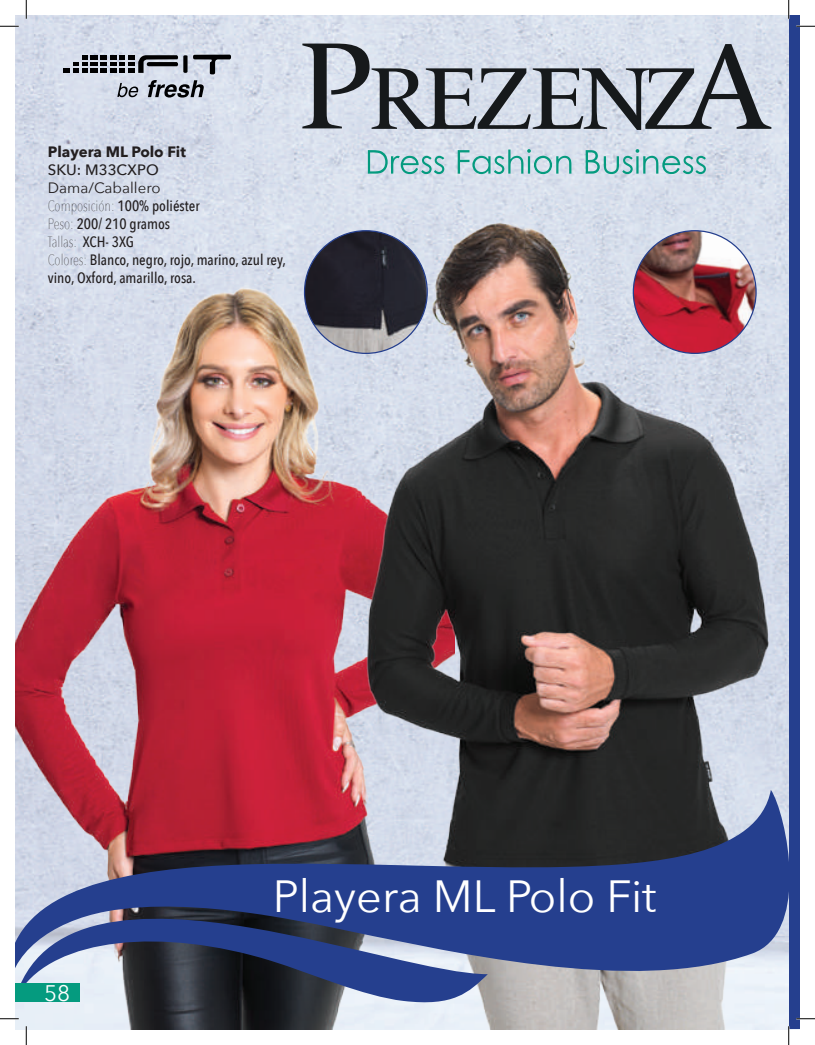
<style>
.page{position:relative;width:815px;height:1045px;background:#fff}
.page>*{position:absolute;margin:0;border:0;box-sizing:border-box;transform-origin:0 0}
.t1{font:45px "Avenir Next";color:#fff}
.t2{font:22.5px "Avenir Next";color:#fff}
.t3{font:500 15px/18px "Avenir Next Condensed";color:#231f20}
.t4{font:700 15px "Avenir Next";color:#231f20}
.t5{font:15px "Avenir Next";color:#231f20}
.t6{font:500 15px "Avenir Next";color:#231f20}
.s1{font-weight:200}
</style>
<div class="page">
<img style="left:16px;top:16px;width:772px;height:1013px">
<img style="left:16px;top:241px;width:331px;height:788px">
<img style="left:347px;top:181px;width:424px;height:848px">
<img style="left:633px;top:231px;width:122px;height:122px;border-radius:61px">
<img style="left:304px;top:231px;width:123px;height:122px;border-radius:61px">
<svg style="left:302px;top:44px;width:469px;height:86px;background:#a3aab4"></svg>
<svg style="left:368px;top:150px;width:76px;height:24px;background:#9fccce"></svg>
<svg style="left:457px;top:149px;width:114px;height:25px;background:#a6cfd2"></svg>
<svg style="left:585px;top:149px;width:120px;height:25px;background:#a3ced0"></svg>
<svg style="left:63px;top:54px;width:168px;height:20px;background:#81858e"></svg>
<svg style="left:117px;top:83px;width:21px;height:14px"></svg>
<svg style="left:148px;top:80px;width:56px;height:18px"></svg>
<svg style="left:16px;top:790px;width:772px;height:216px;background:#5d5b81"></svg>
<div style="left:788px;top:16px;width:11px;height:1013px;background:#253f8e"></div>
<div style="left:16px;top:983px;width:64px;height:19px;background:#059b7f"></div>
<svg style="left:0;top:25px;width:19px;height:2px"></svg>
<svg style="left:796px;top:25px;width:18px;height:2px"></svg>
<svg style="left:0;top:1018px;width:19px;height:1px"></svg>
<svg style="left:796px;top:1018px;width:18px;height:1px"></svg>
<svg style="left:25px;top:0;width:2px;height:19px"></svg>
<svg style="left:25px;top:1026px;width:2px;height:19px"></svg>
<svg style="left:787px;top:0;width:2px;height:19px"></svg>
<svg style="left:787px;top:1026px;width:2px;height:19px"></svg>
<p class="t4" style="left:48px;top:139px;width:139px">Playera ML Polo Fit</p>
<p class="t6" style="left:48px;top:157px;width:113px">SKU: M33CXPO</p>
<p class="t5" style="left:48px;top:175px;width:114px">Dama/Caballero</p>
<p class="t3" style="left:48px;top:196px;width:239px"><span class="s1">Composición:</span> 100% poliéster<br><span class="s1">Peso:</span> 200/ 210 gramos<br><span class="s1">Tallas:</span> XCH- 3XG<br><span class="s1">Colores:</span> Blanco, negro, rojo, marino, azul rey, vino, Oxford, amarillo, rosa.</p>
<h2 class="t2" style="left:44px;top:974px;width:28px">58</h2>
<h1 class="t1" style="left:273px;top:858px;width:385px">Playera ML Polo Fit</h1>
</div>
